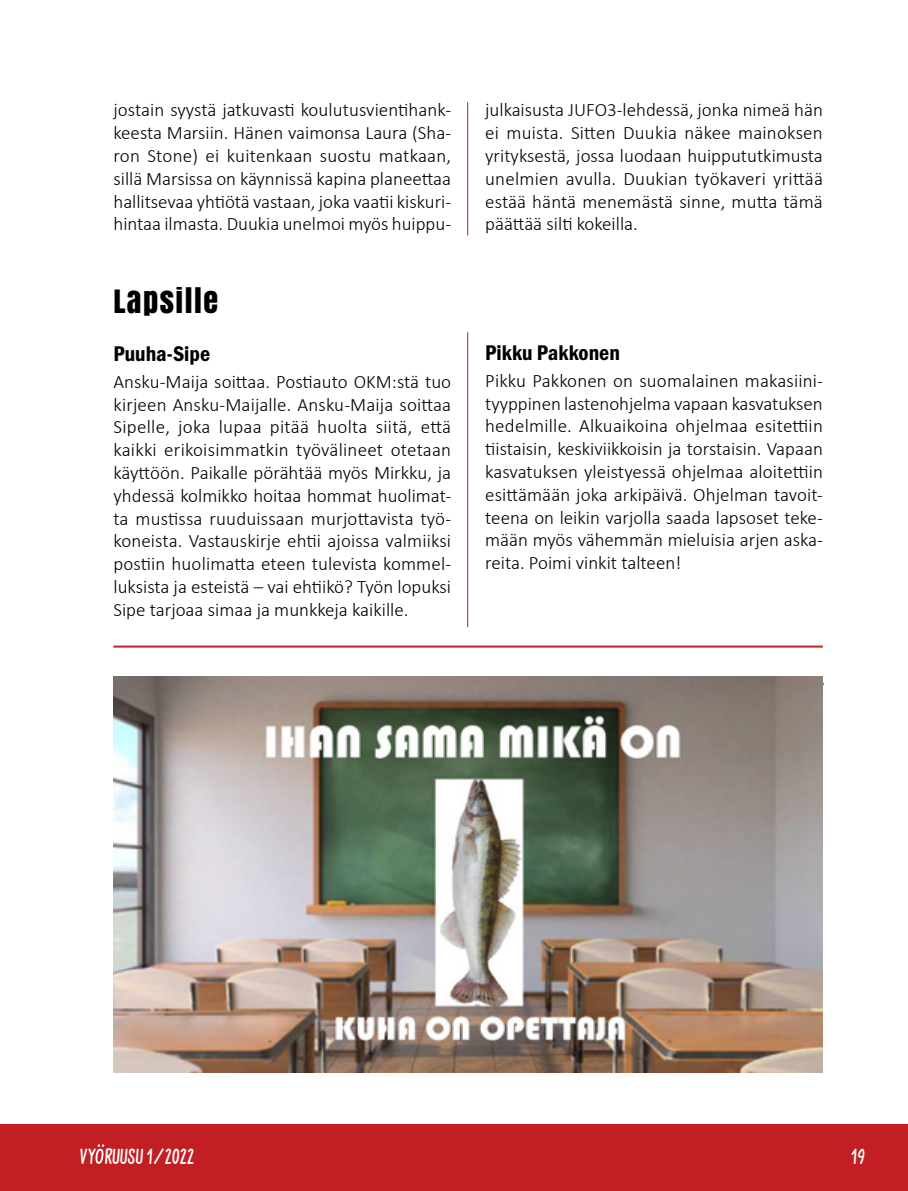
<style>
.page{position:relative;width:908px;height:1191px;background:#fff}
.page>*{position:absolute;margin:0;border:0;box-sizing:border-box;transform-origin:0 0}
.t1{font:30px "Anton";letter-spacing:.05em;color:#000}
.t2{font:22px "Franklin Gothic URW Con Dem";color:#000}
.t3{font:700 22px "Sweet Melody Demo";letter-spacing:.01em;color:#fff}
.t4{font:300 19px/22.8px "Calibri";color:#000;text-align:justify}
</style>
<div class="page">
<div style="left:0;top:1124px;width:907px;height:67px;background:#c21f25"></div>
<svg style="left:95px;top:1144px;width:9px;height:19px"></svg>
<img style="left:113px;top:676px;width:709px;height:396px">
<hr style="left:467px;top:102px;width:1px;height:133px;background:#c21f25">
<hr style="left:467px;top:332px;width:1px;height:295px;background:#c21f25">
<hr style="left:113px;top:645px;width:709px;height:2px;background:#c21f25">
<p class="t4" style="left:113px;top:98px;width:339px">jostain syystä jatkuvasti koulutusvientihank&shy;keesta Marsiin. Hänen vaimonsa Laura (Sha&shy;ron Stone) ei kuitenkaan suostu matkaan, sillä Marsissa on käynnissä kapina planeettaa hallitsevaa yhtiötä vastaan, joka vaatii kiskuri&shy;hintaa ilmasta. Duukia unelmoi myös huippu-</p>
<p class="t4" style="left:485px;top:98px;width:339px">julkaisusta JUFO3-lehdessä, jonka nimeä hän ei muista. Sitten Duukia näkee mainoksen yrityksestä, jossa luodaan huippututkimusta unelmien avulla. Duukian työkaveri yrittää estää häntä menemästä sinne, mutta tämä päättää silti kokeilla.</p>
<h1 class="t1" style="left:113px;top:277px;width:106px">LAPSILLE</h1>
<p class="t2" style="left:113px;top:339px;width:98px">Puuha-Sipe</p>
<p class="t4" style="left:113px;top:370px;width:339px">Ansku-Maija soittaa. Postiauto OKM:stä tuo kirjeen Ansku-Maijalle. Ansku-Maija soittaa Sipelle, joka lupaa pitää huolta siitä, että kaikki erikoisimmatkin työvälineet otetaan käyttöön. Paikalle pörähtää myös Mirkku, ja yhdessä kolmikko hoitaa hommat huolimat&shy;ta mustissa ruuduissaan murjottavista työ&shy;koneista. Vastauskirje ehtii ajoissa valmiiksi postiin huolimatta eteen tulevista kommel&shy;luksista ja esteistä – vai ehtiikö? Työn lopuksi Sipe tarjoaa simaa ja munkkeja kaikille.</p>
<p class="t2" style="left:485px;top:338px;width:136px">Pikku Pakkonen</p>
<p class="t4" style="left:485px;top:369px;width:339px">Pikku Pakkonen on suomalainen makasiini&shy;tyyppinen lastenohjelma vapaan kasvatuksen hedelmille. Alkuaikoina ohjelmaa esitettiin tiistaisin, keskiviikkoisin ja torstaisin. Vapaan kasvatuksen yleistyessä ohjelmaa aloitettiin esittämään joka arkipäivä. Ohjelman tavoit&shy;teena on leikin varjolla saada lapsoset teke&shy;mään myös vähemmän mieluisia arjen aska&shy;reita. Poimi vinkit talteen!</p>
<p class="t3" style="left:79px;top:1146px;width:116px">VY RUUSU 1/2022</p>
<p class="t3" style="left:850px;top:1146px;width:15px">19</p>
</div>
